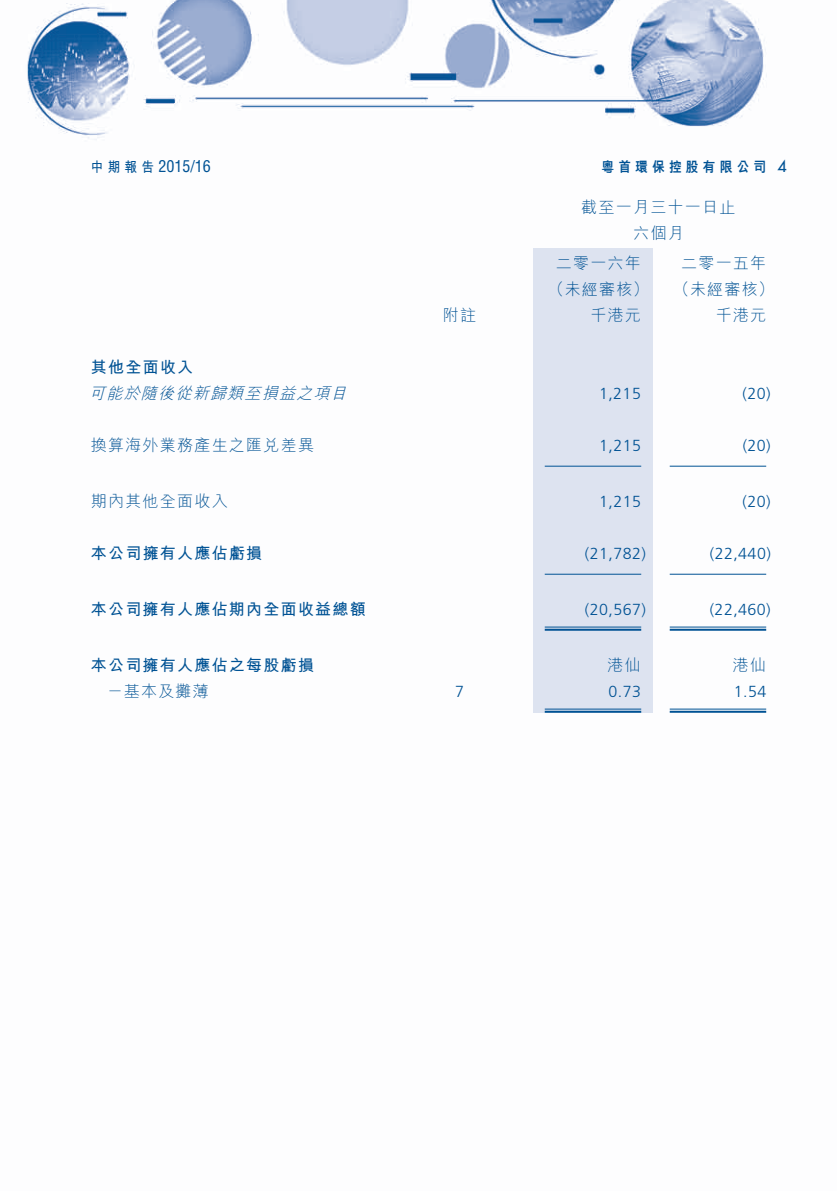
<style>
.page{position:relative;width:840px;height:1191px;background:#fff}
.page>*{position:absolute;margin:0;border:0;box-sizing:border-box;transform-origin:0 0}
.t1{font:300 16px/26px "M Hei HK";letter-spacing:.08em;color:#005294;text-align:center}
.t2{font:300 16px "Frutiger LT Std";letter-spacing:.03em;color:#005294}
.t3{font:700 16px "M Hei HK";letter-spacing:.08em;color:#005294}
.t4{font:italic 300 16px "M Hei HK";color:#005294}
.t5{font:condensed 16px "Helvetica LT Std";color:#005294}
.t6{font:500 16px "Futura Std";color:#005294}
.t7{font:800 14px "M Hei HK";letter-spacing:.34em;color:#005294;scale:.9 1}
.t8{font:700 14px "M Hei HK";color:#005294;scale:.9 1}
</style>
<div class="page">
<img style="left:27px;top:0;width:740px;height:713px">
<div style="left:533px;top:249px;width:119px;height:464px;background:#dde3f0"></div>
<hr style="left:544px;top:466px;width:97px;height:1px;background:#005294">
<hr style="left:669px;top:466px;width:96px;height:1px;background:#005294">
<hr style="left:544px;top:574px;width:97px;height:1px;background:#005294">
<hr style="left:669px;top:574px;width:96px;height:1px;background:#005294">
<hr style="left:544px;top:627px;width:97px;height:1px;background:#005294">
<hr style="left:544px;top:629px;width:97px;height:2px;background:#005294">
<hr style="left:669px;top:627px;width:96px;height:1px;background:#005294">
<hr style="left:669px;top:629px;width:96px;height:2px;background:#005294">
<hr style="left:544px;top:708px;width:97px;height:1px;background:#005294">
<hr style="left:544px;top:711px;width:97px;height:2px;background:#005294">
<hr style="left:669px;top:708px;width:96px;height:1px;background:#005294">
<hr style="left:669px;top:711px;width:96px;height:2px;background:#005294">
<p class="t5" style="left:158px;top:156px;width:54px">2015/16</p>
<p class="t8" style="left:91px;top:157px;width:72px">中期報告</p>
<p class="t7" style="left:601px;top:159px;width:184px">粵首環保控股有限公司</p>
<p class="t6" style="left:777px;top:156px;width:11px">4</p>
<p class="t1" style="left:581px;top:193px;width:155px">截至一月三十一日止六個月</p>
<p class="t1" style="left:680px;top:249px;width:86px">二零一五年</p>
<p class="t1" style="left:555px;top:249px;width:86px">二零一六年</p>
<p class="t1" style="left:548px;top:275px;width:102px">（未經審核）</p>
<p class="t1" style="left:673px;top:275px;width:102px">（未經審核(</p>
<p class="t1" style="left:442px;top:301px;width:35px">附註</p>
<p class="t1" style="left:590px;top:301px;width:52px">千港元</p>
<p class="t1" style="left:715px;top:301px;width:52px">千港元</p>
<p class="t3" style="left:91px;top:355px;width:104px">其他全面收入</p>
<p class="t4" style="left:89px;top:382px;width:265px">可能於隨後從新歸類至損益之項目</p>
<p class="t2" style="left:598px;top:384px;width:43px">1,215</p>
<p class="t2" style="left:742px;top:384px;width:30px">)20(</p>
<p class="t1" style="left:91px;top:431px;width:224px">換算海外業務產生之匯兌差異</p>
<p class="t2" style="left:598px;top:436px;width:43px">1,215</p>
<p class="t2" style="left:742px;top:436px;width:30px">)20(</p>
<p class="t1" style="left:91px;top:487px;width:138px">期內其他全面收入</p>
<p class="t2" style="left:598px;top:492px;width:43px">1,215</p>
<p class="t2" style="left:742px;top:492px;width:30px">)20(</p>
<p class="t3" style="left:91px;top:541px;width:173px">本公司擁有人應佔虧損</p>
<p class="t2" style="left:584px;top:544px;width:62px">)21,782(</p>
<p class="t2" style="left:709px;top:544px;width:62px">)22,440(</p>
<p class="t3" style="left:91px;top:597px;width:276px">本公司擁有人應佔期內全面收益總額</p>
<p class="t2" style="left:584px;top:600px;width:62px">)20,567(</p>
<p class="t2" style="left:709px;top:600px;width:62px">)22,460(</p>
<p class="t3" style="left:91px;top:653px;width:224px">本公司擁有人應佔之每股虧損</p>
<p class="t1" style="left:607px;top:651px;width:35px">港仙</p>
<p class="t1" style="left:732px;top:651px;width:35px">港仙</p>
<p class="t1" style="left:107px;top:677px;width:103px">－基本及攤薄</p>
<p class="t2" style="left:455px;top:682px;width:10px">7</p>
<p class="t2" style="left:608px;top:682px;width:34px">0.73</p>
<p class="t2" style="left:733px;top:682px;width:34px">1.54</p>
</div>
